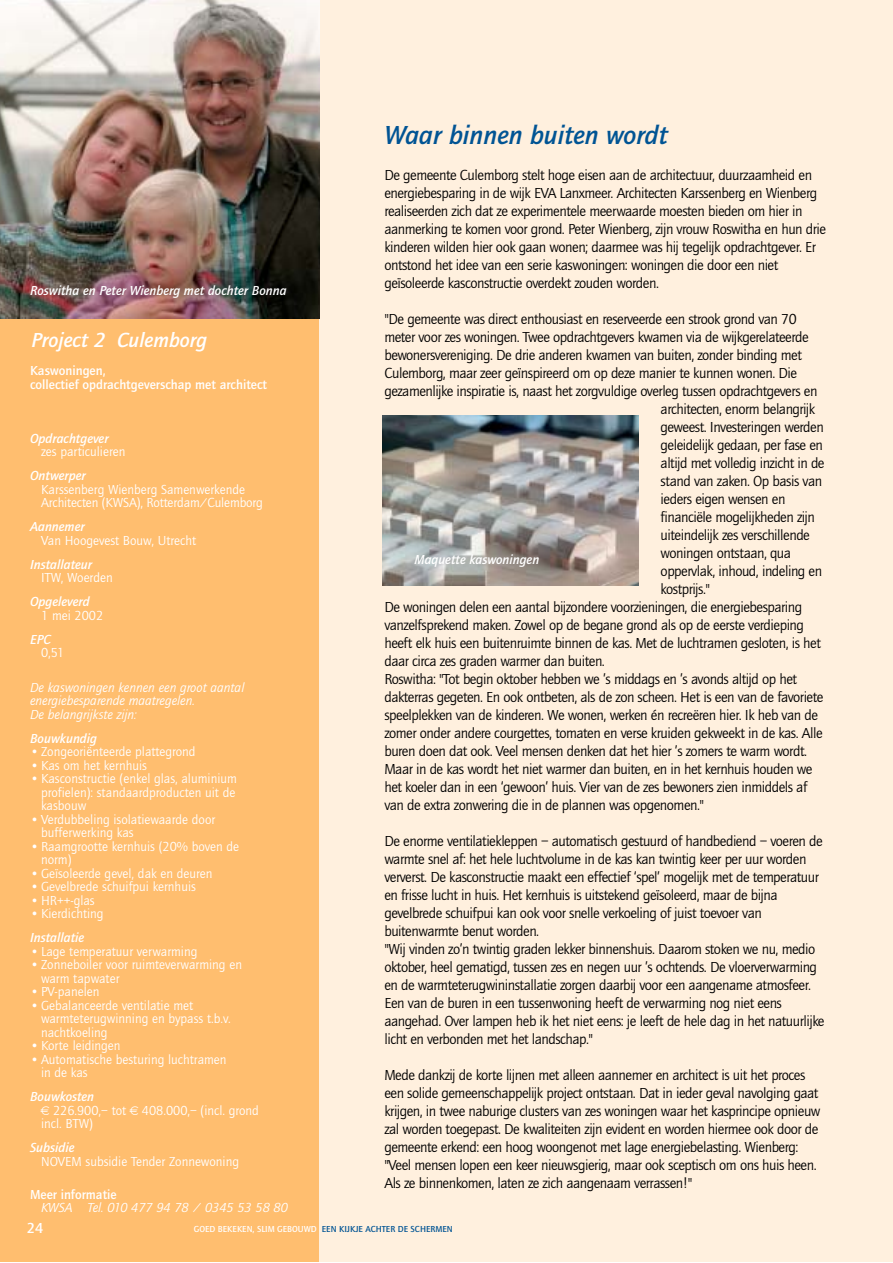
<style>
.page{position:relative;width:893px;height:1263px;background:#fff}
.page>*{position:absolute;margin:0;border:0;box-sizing:border-box;transform-origin:0 0}
.t1{font:italic 500 27px "Quay Sans";color:#005494}
.t2{font:italic 500 21px "Quay Sans";color:#fff}
.t3{font:15px/18px "Quay Sans";letter-spacing:-.03em;color:#000}
.t4{font:500 15px "Quay Sans";color:#fff}
.t5{font:13.5px/13.5px "Quay Sans";color:#fff}
.t6{font:italic 500 13.5px "Quay Sans";color:#fff}
.t7{font:italic 13.5px/13.5px "Quay Sans";color:#fff}
.t8{font:500 13.5px/13.5px "Quay Sans";color:#fff}
.t9{font:500 9px "Quay Sans";color:#005494}
.s1{font-weight:500;font-style:italic}
.s2{font-family:"Capitals"}
.s3{color:#fff}
</style>
<div class="page">
<div style="left:1px;top:0;width:891px;height:1262px;background:#fff0de"></div>
<div style="left:1px;top:0;width:318px;height:1262px;background:#ffbe6f"></div>
<img style="left:1px;top:0;width:318px;height:319px">
<img style="left:383px;top:415px;width:255px;height:170px">
<h1 class="t1" style="left:384px;top:125px;width:285px">Waar binnen buiten wordt</h1>
<p class="t3" style="left:384px;top:167px;width:443px">De gemeente Culemborg stelt hoge eisen aan de architectuur, duurzaamheid en energiebesparing in de wijk EVA Lanxmeer. Architecten Karssenberg en Wienberg realiseerden zich dat ze experimentele meerwaarde moesten bieden om hier in aanmerking te komen voor grond. Peter Wienberg, zijn vrouw Roswitha en hun drie kinderen wilden hier ook gaan wonen; daarmee was hij tegelijk opdrachtgever. Er ontstond het idee van een serie kaswoningen: woningen die door een niet geïsoleerde kasconstructie overdekt zouden worden.</p>
<p class="t3" style="left:384px;top:311px;width:414px">"De gemeente was direct enthousiast en reserveerde een strook grond van 70</p>
<p class="t3" style="left:384px;top:329px;width:426px">meter voor zes woningen. Twee opdrachtgevers kwamen via de wijkgerelateerde</p>
<p class="t3" style="left:384px;top:347px;width:419px">bewonersvereniging. De drie anderen kwamen van buiten, zonder binding met</p>
<p class="t3" style="left:384px;top:365px;width:414px">Culemborg, maar zeer geïnspireerd om op deze manier te kunnen wonen. Die</p>
<p class="t3" style="left:384px;top:383px;width:434px">gezamenlijke inspiratie is, naast het zorgvuldige overleg tussen opdrachtgevers en</p>
<p class="t3" style="left:660px;top:401px;width:156px">architecten, enorm belangrijk</p>
<p class="t3" style="left:660px;top:419px;width:165px">geweest. Investeringen werden</p>
<p class="t3" style="left:660px;top:437px;width:164px">geleidelijk gedaan, per fase en</p>
<p class="t3" style="left:660px;top:455px;width:165px">altijd met volledig inzicht in de</p>
<p class="t3" style="left:660px;top:473px;width:163px">stand van zaken. Op basis van</p>
<p class="t3" style="left:660px;top:491px;width:126px">ieders eigen wensen en</p>
<p class="t3" style="left:660px;top:509px;width:156px">financiële mogelijkheden zijn</p>
<p class="t3" style="left:660px;top:527px;width:151px">uiteindelijk zes verschillende</p>
<p class="t3" style="left:660px;top:545px;width:132px">woningen ontstaan, qua</p>
<p class="t3" style="left:660px;top:563px;width:163px">oppervlak, inhoud, indeling en</p>
<p class="t3" style="left:660px;top:581px;width:51px">kostprijs."</p>
<p class="t3" style="left:384px;top:599px;width:419px">De woningen delen een aantal bijzondere voorzieningen, die energiebesparing</p>
<p class="t3" style="left:384px;top:617px;width:421px">vanzelfsprekend maken. Zowel op de begane grond als op de eerste verdieping</p>
<p class="t3" style="left:384px;top:635px;width:438px">heeft elk huis een buitenruimte binnen de kas. Met de luchtramen gesloten, is het</p>
<p class="t3" style="left:384px;top:653px;width:222px">daar circa zes graden warmer dan buiten.</p>
<p class="t3" style="left:384px;top:671px;width:414px">Roswitha: "Tot begin oktober hebben we ’s middags en ’s avonds altijd op het</p>
<p class="t3" style="left:384px;top:689px;width:440px">dakterras gegeten. En ook ontbeten, als de zon scheen. Het is een van de favoriete</p>
<p class="t3" style="left:384px;top:707px;width:435px">speelplekken van de kinderen. We wonen, werken én recreëren hier. Ik heb van de</p>
<p class="t3" style="left:384px;top:725px;width:440px">zomer onder andere courgettes, tomaten en verse kruiden gekweekt in de kas. Alle</p>
<p class="t3" style="left:384px;top:743px;width:424px">buren doen dat ook. Veel mensen denken dat het hier ’s zomers te warm wordt.</p>
<p class="t3" style="left:384px;top:761px;width:429px">Maar in de kas wordt het niet warmer dan buiten, en in het kernhuis houden we</p>
<p class="t3" style="left:384px;top:779px;width:424px">het koeler dan in een ‘gewoon’ huis. Vier van de zes bewoners zien inmiddels af</p>
<p class="t3" style="left:384px;top:797px;width:321px">van de extra zonwering die in de plannen was opgenomen."</p>
<p class="t3" style="left:384px;top:833px;width:441px">De enorme ventilatiekleppen – automatisch gestuurd of handbediend – voeren de warmte snel af: het hele luchtvolume in de kas kan twintig keer per uur worden ververst. De kasconstructie maakt een effectief ‘spel’ mogelijk met de temperatuur en frisse lucht in huis. Het kernhuis is uitstekend geïsoleerd, maar de bijna gevelbrede schuifpui kan ook voor snelle verkoeling of juist toevoer van buitenwarmte benut worden.<br>"Wij vinden zo’n twintig graden lekker binnenshuis. Daarom stoken we nu, medio oktober, heel gematigd, tussen zes en negen uur ’s ochtends. De vloerverwarming en de warmteterugwininstallatie zorgen daarbij voor een aangename atmosfeer.<br>Een van de buren in een tussenwoning heeft de verwarming nog niet eens aangehad. Over lampen heb ik het niet eens: je leeft de hele dag in het natuurlijke licht en verbonden met het landschap."</p>
<p class="t3" style="left:384px;top:1067px;width:437px">Mede dankzij de korte lijnen met alleen aannemer en architect is uit het proces een solide gemeenschappelijk project ontstaan. Dat in ieder geval navolging gaat krijgen, in twee naburige clusters van zes woningen waar het kasprincipe opnieuw zal worden toegepast. De kwaliteiten zijn evident en worden hiermee ook door de gemeente erkend: een hoog woongenot met lage energiebelasting. Wienberg: "Veel mensen lopen een keer nieuwsgierig, maar ook sceptisch om ons huis heen.<br>Als ze binnenkomen, laten ze zich aangenaam verrassen!"</p>
<p class="t6" style="left:30px;top:285px;width:258px">Roswitha en Peter Wienberg met dochter Bonna</p>
<h2 class="t2" style="left:32px;top:332px;width:177px">Project 2 Culemborg</h2>
<p class="t8" style="left:30px;top:365px;width:239px">Kaswoningen,<br>collectief opdrachtgeverschap met architect</p>
<p class="t6" style="left:30px;top:433px;width:80px">Opdrachtgever</p>
<p class="t5" style="left:41px;top:446px;width:86px">zes particulieren</p>
<p class="t6" style="left:30px;top:470px;width:57px">Ontwerper</p>
<p class="t5" style="left:41px;top:484px;width:223px">Karssenberg Wienberg Samenwerkende<br>Architecten (KWSA), Rotterdam/Culemborg</p>
<p class="t6" style="left:30px;top:521px;width:56px">Aannemer</p>
<p class="t5" style="left:41px;top:535px;width:157px">Van Hoogevest Bouw, Utrecht</p>
<p class="t6" style="left:30px;top:559px;width:64px">Installateur</p>
<p class="t5" style="left:41px;top:572px;width:73px">ITW, Woerden</p>
<p class="t6" style="left:30px;top:596px;width:61px">Opgeleverd</p>
<p class="t5" style="left:41px;top:610px;width:64px">1 mei 2002</p>
<p class="t6" style="left:30px;top:634px;width:22px">EPC</p>
<p class="t5" style="left:41px;top:647px;width:25px">0,51</p>
<p class="t7" style="left:30px;top:682px;width:216px">De kaswoningen kennen een groot aantal energiebesparende maatregelen.<br>De belangrijkste zijn:</p>
<p class="t6" style="left:30px;top:733px;width:69px">Bouwkundig</p>
<p class="t5" style="left:30px;top:746px;width:167px">•Zongeoriënteerde plattegrond</p>
<p class="t5" style="left:30px;top:760px;width:118px">•Kas om het kernhuis</p>
<p class="t5" style="left:41px;top:773px;width:197px;text-align:justify;text-indent:-11px">•Kasconstructie (enkel glas, aluminium profielen): standaardproducten uit de kasbouw</p>
<p class="t5" style="left:41px;top:814px;width:176px;text-indent:-11px">•Verdubbeling isolatiewaarde door bufferwerking kas</p>
<p class="t5" style="left:41px;top:841px;width:200px;text-indent:-11px">•Raamgrootte kernhuis (20% boven de norm)</p>
<p class="t5" style="left:30px;top:868px;width:184px">•Geïsoleerde gevel, dak en deuren</p>
<p class="t5" style="left:30px;top:881px;width:167px">•Gevelbrede schuifpui kernhuis</p>
<p class="t5" style="left:30px;top:895px;width:66px">•HR++-glas</p>
<p class="t5" style="left:30px;top:908px;width:75px">•Kierdichting</p>
<p class="t6" style="left:30px;top:932px;width:56px">Installatie</p>
<p class="t5" style="left:30px;top:946px;width:169px">•Lage temperatuur verwarming</p>
<p class="t5" style="left:41px;top:959px;width:202px;text-indent:-11px">•Zonneboiler voor ruimteverwarming en warm tapwater</p>
<p class="t5" style="left:30px;top:986px;width:71px">•PV-panelen</p>
<p class="t5" style="left:41px;top:1000px;width:191px;text-indent:-11px">•Gebalanceerde ventilatie met warmteterugwinning en bypass t.b.v. nachtkoeling</p>
<p class="t5" style="left:30px;top:1040px;width:92px">• Korte leidingen</p>
<p class="t5" style="left:41px;top:1054px;width:187px;text-indent:-11px">•Automatische besturing luchtramen in de kas</p>
<p class="t5" style="left:41px;top:1091px;width:219px;text-indent:-11px"><span class="s1">Bouwkosten<br></span><span class="s2">€</span>226.900,– tot <span class="s2">€</span>408.000,– (incl. grond incl. BTW)</p>
<p class="t6" style="left:30px;top:1142px;width:46px">Subsidie</p>
<p class="t5" style="left:41px;top:1156px;width:199px">NOVEM subsidie Tender Zonnewoning</p>
<p class="t8" style="left:30px;top:1189px;width:88px">Meer informatie</p>
<p class="t7" style="left:41px;top:1202px;width:248px">KWSA Tel. 010 477 94 78 / 0345 53 58 80</p>
<p class="t4" style="left:27px;top:1222px;width:18px">24</p>
<p class="t6" style="left:414px;top:554px;width:126px">Maquette kaswoningen</p>
<p class="t9" style="left:194px;top:1225px;width:260px"><span class="s3">GOED BEKEKEN, SLIM GEBOUWD</span> EEN KIJKJE ACHTER DE SCHERMEN</p>
</div>
